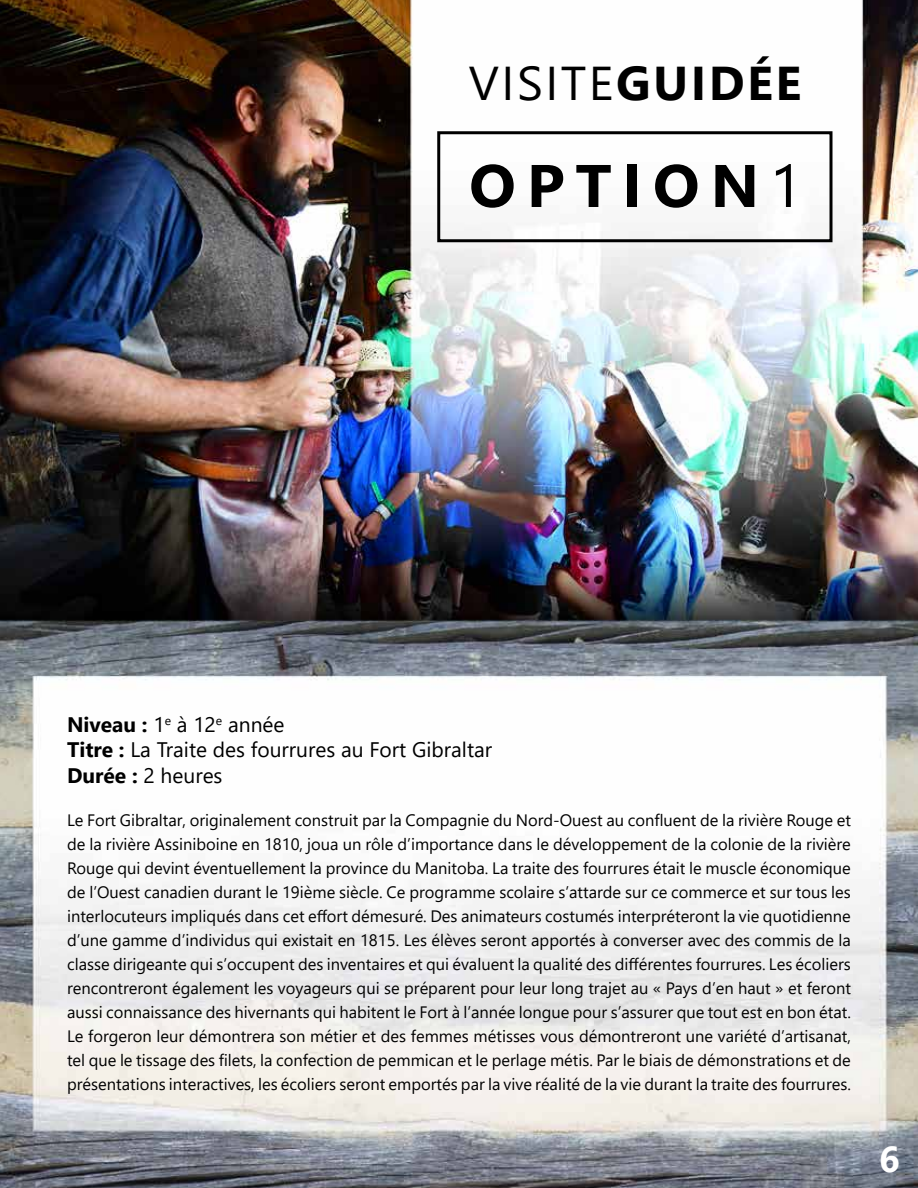
<style>
.page{position:relative;width:918px;height:1188px;background:#fff}
.page>*{position:absolute;margin:0;border:0;box-sizing:border-box;transform-origin:0 0}
.t1{font:700 60px "Segoe UI";letter-spacing:.175em;color:#000}
.t2{font:47.4px "Segoe UI";letter-spacing:.05em;color:#000}
.t3{font:700 36px "Segoe UI";color:#fff}
.t4{font:21px/25.2px "Segoe UI";color:#000}
.t5{font:16.5px/24px "Segoe UI";color:#000;text-align:justify}
.s1{font-weight:700}
.s2{font-weight:400}
</style>
<div class="page">
<img style="left:0;top:0;width:918px;height:1188px">
<div style="left:437px;top:131px;width:395px;height:111px;border:3px solid #000"></div>
<h2 class="t2" style="left:469px;top:39px;width:334px">VISITE<span class="s1">GUIDÉE</span></h2>
<h1 class="t1" style="left:469px;top:129px;width:335px">OPTION<span class="s2">1</span></h1>
<p class="t4" style="left:67px;top:710px;width:427px"><span class="s1">Niveau :</span> 1<sup>e</sup> à 12<sup>e</sup> année<br><span class="s1">Titre :</span> La Traite des fourrures au Fort Gibraltar<br><span class="s1">Durée :</span> 2 heures</p>
<p class="t5" style="left:67px;top:807px;width:785px">Le Fort Gibraltar, originalement construit par la Compagnie du Nord-Ouest au confluent de la rivière Rouge et de la rivière Assiniboine en 1810, joua un rôle d’importance dans le développement de la colonie de la rivière Rouge qui devint éventuellement la province du Manitoba. La traite des fourrures était le muscle économique de l’Ouest canadien durant le 19ième siècle. Ce programme scolaire s’attarde sur ce commerce et sur tous les interlocuteurs impliqués dans cet effort démesuré. Des animateurs costumés interpréteront la vie quotidienne d’une gamme d’individus qui existait en 1815. Les élèves seront apportés à converser avec des commis de la classe dirigeante qui s’occupent des inventaires et qui évaluent la qualité des différentes fourrures. Les écoliers rencontreront également les voyageurs qui se préparent pour leur long trajet au « Pays d’en haut » et feront aussi connaissance des hivernants qui habitent le Fort à l’année longue pour s’assurer que tout est en bon état.<br>Le forgeron leur démontrera son métier et des femmes métisses vous démontreront une variété d’artisanat, tel que le tissage des filets, la confection de pemmican et le perlage métis. Par le biais de démonstrations et de présentations interactives, les écoliers seront emportés par la vive réalité de la vie durant la traite des fourrures.</p>
<h3 class="t3" style="left:879px;top:1125px;width:22px">6</h3>
</div>
